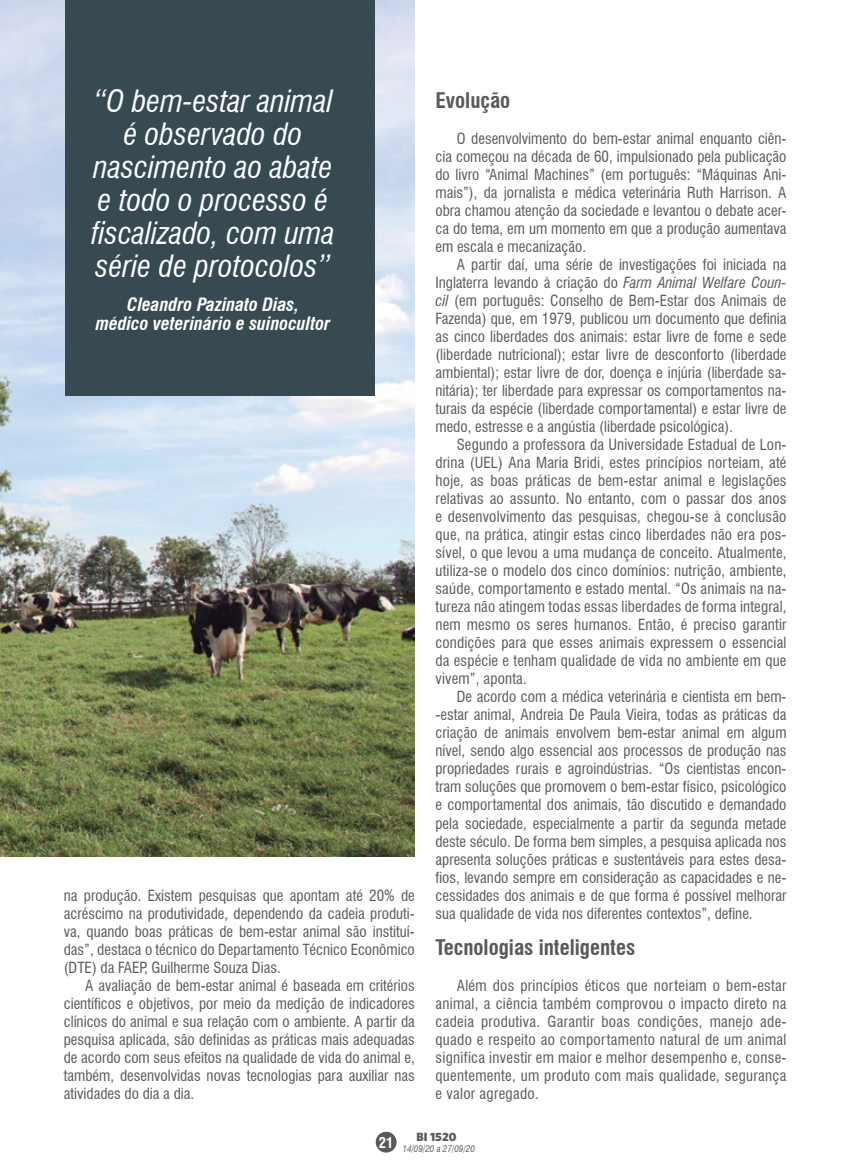
<style>
.page{position:relative;width:851px;height:1170px;background:#fff}
.page>*{position:absolute;margin:0;border:0;box-sizing:border-box;transform-origin:0 0}
.t1{font:italic condensed 30px/33px "Swiss 721 BT";color:#fff;text-align:center}
.t2{font:700 condensed 21px "Swiss 721 BT";color:#58595b}
.t3{font:italic 700 condensed 18px/18.8px "Swiss 721 BT";color:#fff;text-align:center}
.t4{font:condensed 15px/18px "Swiss 721 BT";color:#58595b;text-align:justify}
.t5{font:700 condensed 14.4px "Swiss 721 BT";color:#fff}
.t6{font:900 12px "Whitney HTF";color:#58595b}
.t7{font:italic condensed 9px "Swiss 721 BT";color:#58595b}
.s1{font-style:italic}
</style>
<div class="page">
<div style="left:375px;top:1131px;width:21px;height:21px;background:#58595b;border-radius:50%"></div>
<img style="left:0;top:0;width:414px;height:856px">
<div style="left:65px;top:0;width:309px;height:395px;background:#374a51"></div>
<h1 class="t1" style="left:91px;top:85px;width:245px">“O bem-estar animal é observado do nascimento ao abate e todo o processo é fiscalizado, com uma série de protocolos”</h1>
<p class="t3" style="left:96px;top:295px;width:236px">Cleandro Pazinato Dias,<br>médico veterinário e suinocultor</p>
<p class="t4" style="left:64px;top:886px;width:352px">na produção. Existem pesquisas que apontam até 20% de acréscimo na produtividade, dependendo da cadeia produti&shy;va, quando boas práticas de bem-estar animal são instituí&shy;das”, destaca o técnico do Departamento Técnico Econômico (DTE) da FAEP, Guilherme Souza Dias.</p>
<p class="t4" style="left:64px;top:976px;width:352px;text-indent:21px">A avaliação de bem-estar animal é baseada em critérios científicos e objetivos, por meio da medição de indicadores clínicos do animal e sua relação com o ambiente. A partir da pesquisa aplicada, são definidas as práticas mais adequadas de acordo com seus efeitos na qualidade de vida do animal e, também, desenvolvidas novas tecnologias para auxiliar nas atividades do dia a dia.</p>
<h2 class="t2" style="left:435px;top:88px;width:76px">Evolução</h2>
<p class="t4" style="left:435px;top:130px;width:352px;text-indent:21px">O desenvolvimento do bem-estar animal enquanto ciên&shy;cia começou na década de 60, impulsionado pela publicação do livro “Animal Machines” (em português: “Máquinas Ani&shy;mais”), da jornalista e médica veterinária Ruth Harrison. A obra chamou atenção da sociedade e levantou o debate acer&shy;ca do tema, em um momento em que a produção aumentava em escala e mecanização.</p>
<p class="t4" style="left:435px;top:256px;width:352px;text-indent:21px">A partir daí, uma série de investigações foi iniciada na Inglaterra levando à criação do <span class="s1">Farm Animal Welfare Coun&shy;cil</span> (em português: Conselho de Bem-Estar dos Animais de Fazenda) que, em 1979, publicou um documento que definia as cinco liberdades dos animais: estar livre de fome e sede (liberdade nutricional); estar livre de desconforto (liberdade ambiental); estar livre de dor, doença e injúria (liberdade sa&shy;nitária); ter liberdade para expressar os comportamentos na&shy;turais da espécie (liberdade comportamental) e estar livre de medo, estresse e a angústia (liberdade psicológica).</p>
<p class="t4" style="left:435px;top:436px;width:352px;text-indent:21px">Segundo a professora da Universidade Estadual de Lon&shy;drina (UEL) Ana Maria Bridi, estes princípios norteiam, até hoje, as boas práticas de bem-estar animal e legislações relativas ao assunto. No entanto, com o passar dos anos e desenvolvimento das pesquisas, chegou-se à conclusão que, na prática, atingir estas cinco liberdades não era pos&shy;sível, o que levou a uma mudança de conceito. Atualmente, utiliza-se o modelo dos cinco domínios: nutrição, ambiente, saúde, comportamento e estado mental. “Os animais na na&shy;tureza não atingem todas essas liberdades de forma integral, nem mesmo os seres humanos. Então, é preciso garantir condições para que esses animais expressem o essencial da espécie e tenham qualidade de vida no ambiente em que vivem”, aponta.</p>
<p class="t4" style="left:435px;top:688px;width:352px;text-indent:21px">De acordo com a médica veterinária e cientista em bem--estar animal, Andreia De Paula Vieira, todas as práticas da criação de animais envolvem bem-estar animal em algum nível, sendo algo essencial aos processos de produção nas propriedades rurais e agroindústrias. “Os cientistas encon&shy;tram soluções que promovem o bem-estar físico, psicológico e comportamental dos animais, tão discutido e demandado pela sociedade, especialmente a partir da segunda metade deste século. De forma bem simples, a pesquisa aplicada nos apresenta soluções práticas e sustentáveis para estes desa&shy;fios, levando sempre em consideração as capacidades e ne&shy;cessidades dos animais e de que forma é possível melhorar sua qualidade de vida nos diferentes contextos”, define.</p>
<h2 class="t2" style="left:435px;top:934px;width:201px">Tecnologias inteligentes</h2>
<p class="t4" style="left:435px;top:976px;width:352px;text-indent:21px">Além dos princípios éticos que norteiam o bem-estar animal, a ciência também comprovou o impacto direto na cadeia produtiva. Garantir boas condições, manejo ade&shy;quado e respeito ao comportamento natural de um animal significa investir em maior e melhor desempenho e, conse&shy;quentemente, um produto com mais qualidade, segurança e valor agregado.</p>
<p class="t5" style="left:379px;top:1133px;width:16px">21</p>
<p class="t6" style="left:416px;top:1128px;width:41px">BI 1520</p>
<p class="t7" style="left:402px;top:1143px;width:74px">14/09/20 a 27/09/20</p>
</div>
